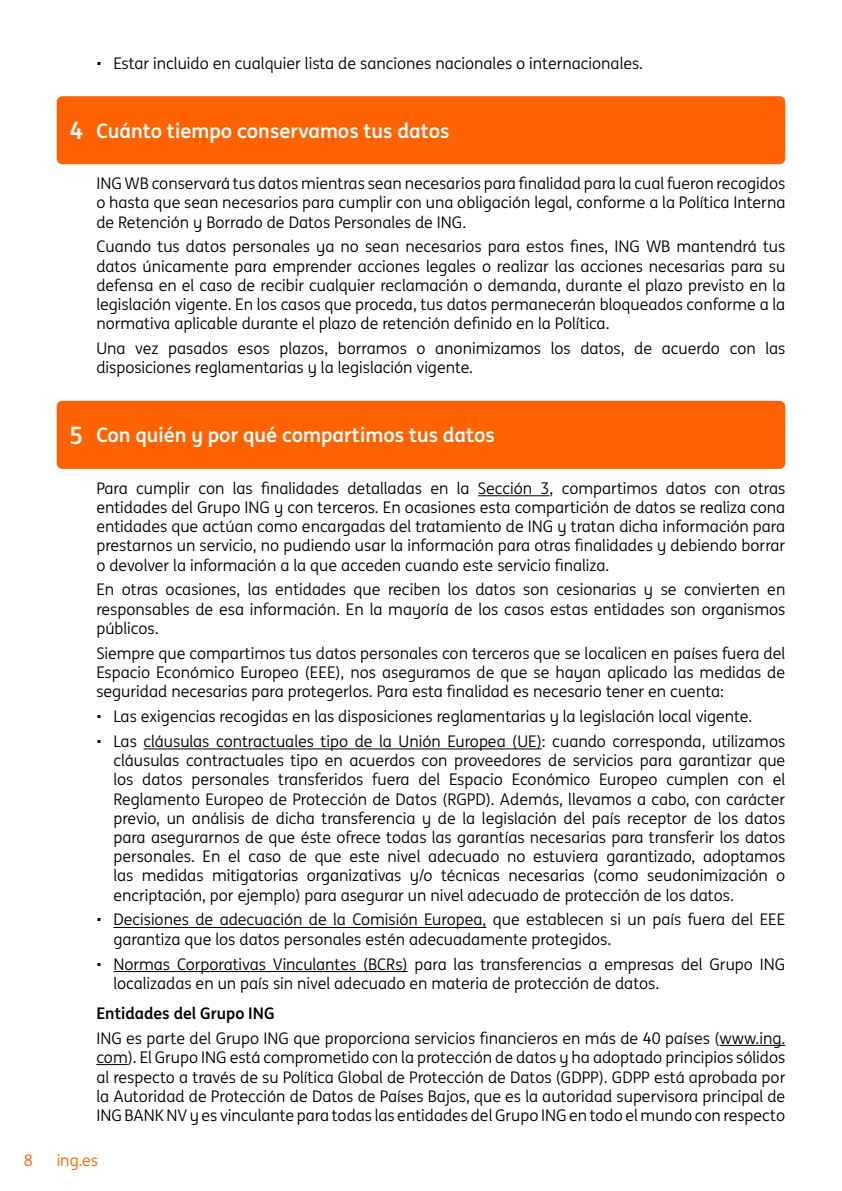
<style>
.page{position:relative;width:842px;height:1191px;background:#fff}
.page>*{position:absolute;margin:0;border:0;box-sizing:border-box;transform-origin:0 0}
.t1{font:700 20px "ING Me";color:#fff}
.t2{font:16px/19.2px "ING Me";color:#000;text-align:justify}
.t3{font:700 16px "ING Me";color:#000}
.t4{font:16px "ING Me";color:#ff6200}
.s1{font-size:24px}
</style>
<div class="page">
<hr style="left:478px;top:495px;width:71px;height:1px;background:#000">
<hr style="left:143px;top:748px;width:399px;height:1px;background:#000">
<hr style="left:113px;top:927px;width:373px;height:1px;background:#000">
<hr style="left:113px;top:971px;width:295px;height:1px;background:#000">
<hr style="left:719px;top:1045px;width:66px;height:1px;background:#000">
<hr style="left:96px;top:1064px;width:32px;height:1px;background:#000">
<div style="left:57px;top:96px;width:728px;height:68px;background:#ff6200;border-radius:6px"></div>
<div style="left:57px;top:401px;width:728px;height:68px;background:#ff6200;border-radius:6px"></div>
<p class="t2" style="left:96px;top:53px;width:548px">• Estar incluido en cualquier lista de sanciones nacionales o internacionales.</p>
<p class="t1" style="left:70px;top:114px;width:381px"><span class="s1">4</span> Cuánto tiempo conservamos tus datos</p>
<p class="t2" style="left:96px;top:173px;width:690px">ING WB conservará tus datos mientras sean necesarios para finalidad para la cual fueron recogidos o hasta que sean necesarios para cumplir con una obligación legal, conforme a la Política Interna de Retención y Borrado de Datos Personales de ING.</p>
<p class="t2" style="left:96px;top:236px;width:690px">Cuando tus datos personales ya no sean necesarios para estos fines, ING WB mantendrá tus datos únicamente para emprender acciones legales o realizar las acciones necesarias para su defensa en el caso de recibir cualquier reclamación o demanda, durante el plazo previsto en la legislación vigente. En los casos que proceda, tus datos permanecerán bloqueados conforme a la normativa aplicable durante el plazo de retención definido en la Política.</p>
<p class="t2" style="left:96px;top:338px;width:690px">Una vez pasados esos plazos, borramos o anonimizamos los datos, de acuerdo con las disposiciones reglamentarias y la legislación vigente.</p>
<p class="t1" style="left:70px;top:419px;width:427px"><span class="s1">5</span> Con quién y por qué compartimos tus datos</p>
<p class="t2" style="left:96px;top:478px;width:690px">Para cumplir con las finalidades detalladas en la Sección 3, compartimos datos con otras entidades del Grupo ING y con terceros. En ocasiones esta compartición de datos se realiza cona entidades que actúan como encargadas del tratamiento de ING y tratan dicha información para prestarnos un servicio, no pudiendo usar la información para otras finalidades y debiendo borrar o devolver la información a la que acceden cuando este servicio finaliza.</p>
<p class="t2" style="left:96px;top:579px;width:690px">En otras ocasiones, las entidades que reciben los datos son cesionarias y se convierten en responsables de esa información. En la mayoría de los casos estas entidades son organismos públicos.</p>
<p class="t2" style="left:96px;top:643px;width:690px">Siempre que compartimos tus datos personales con terceros que se localicen en países fuera del Espacio Económico Europeo (EEE), nos aseguramos de que se hayan aplicado las medidas de seguridad necesarias para protegerlos. Para esta finalidad es necesario tener en cuenta:</p>
<p class="t2" style="left:96px;top:706px;width:657px">• Las exigencias recogidas en las disposiciones reglamentarias y la legislación local vigente.</p>
<p class="t2" style="left:113px;top:731px;width:673px;text-indent:-17px">• Las cláusulas contractuales tipo de la Unión Europea (UE): cuando corresponda, utilizamos cláusulas contractuales tipo en acuerdos con proveedores de servicios para garantizar que los datos personales transferidos fuera del Espacio Económico Europeo cumplen con el Reglamento Europeo de Protección de Datos (RGPD). Además, llevamos a cabo, con carácter previo, un análisis de dicha transferencia y de la legislación del país receptor de los datos para asegurarnos de que éste ofrece todas las garantías necesarias para transferir los datos personales. En el caso de que este nivel adecuado no estuviera garantizado, adoptamos las medidas mitigatorias organizativas y/o técnicas necesarias (como seudonimización o encriptación, por ejemplo) para asegurar un nivel adecuado de protección de los datos.</p>
<p class="t2" style="left:113px;top:909px;width:673px;text-indent:-17px">• Decisiones de adecuación de la Comisión Europea, que establecen si un país fuera del EEE garantiza que los datos personales estén adecuadamente protegidos.</p>
<p class="t2" style="left:113px;top:953px;width:673px;text-indent:-17px">• Normas Corporativas Vinculantes (BCRs) para las transferencias a empresas del Grupo ING localizadas en un país sin nivel adecuado en materia de protección de datos.</p>
<p class="t3" style="left:96px;top:1000px;width:180px">Entidades del Grupo ING</p>
<p class="t2" style="left:96px;top:1028px;width:690px">ING es parte del Grupo ING que proporciona servicios financieros en más de 40 países (www.ing. com). El Grupo ING está comprometido con la protección de datos y ha adoptado principios sólidos al respecto a través de su Política Global de Protección de Datos (GDPP). GDPP está aprobada por la Autoridad de Protección de Datos de Países Bajos, que es la autoridad supervisora principal de ING BANK NV y es vinculante para todas las entidades del Grupo ING en todo el mundo con respecto</p>
<p class="t4" style="left:24px;top:1148px;width:11px">8</p>
<p class="t4" style="left:57px;top:1148px;width:43px">ing.es</p>
</div>
